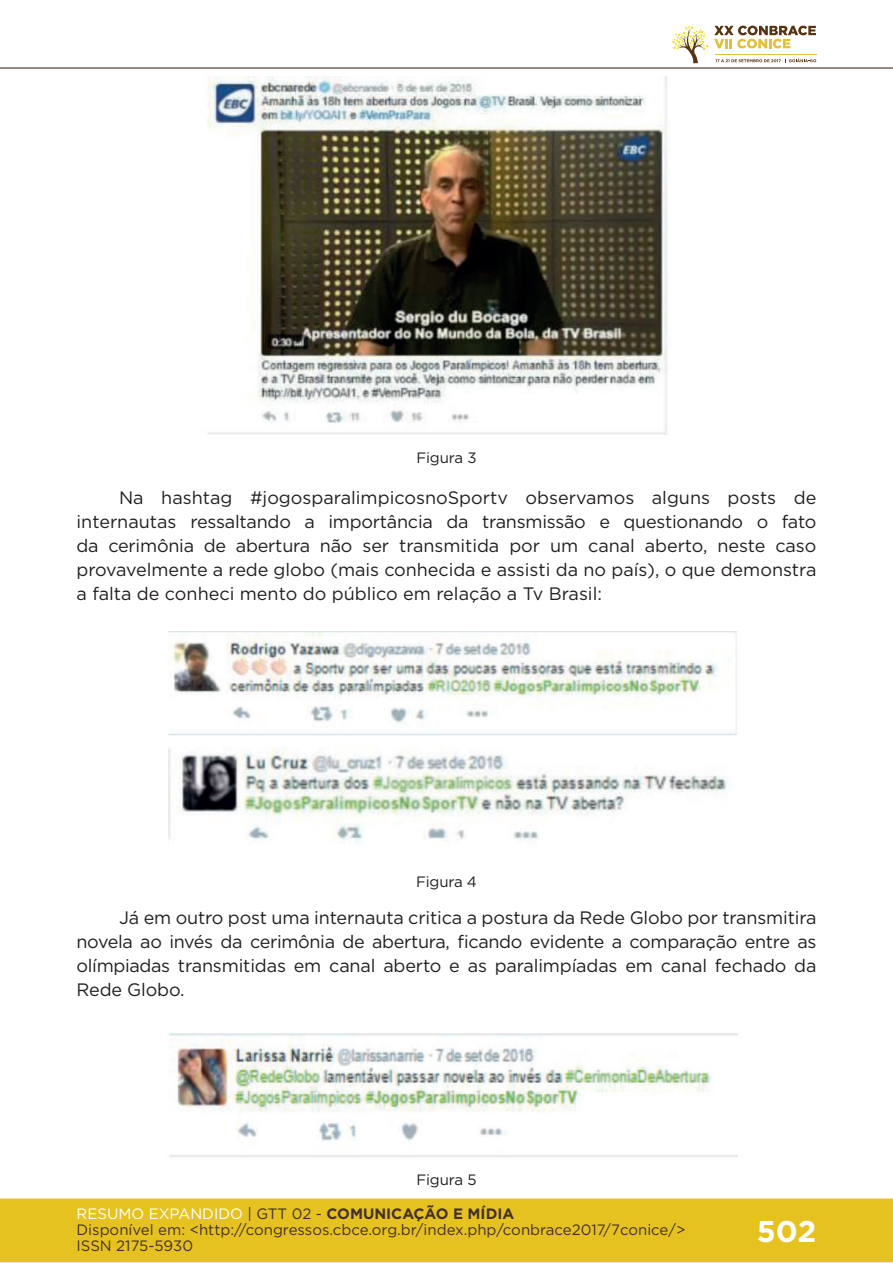
<style>
.page{position:relative;width:893px;height:1263px;background:#fff}
.page>*{position:absolute;margin:0;border:0;box-sizing:border-box;transform-origin:0 0}
.t1{font:700 30px "Gotham";color:#fff}
.t2{font:18px/24px "Gotham";letter-spacing:-.01em;color:#231f20;text-align:justify}
.t3{font:15px/16px "Gotham";color:#462f2a}
.t4{font:15px "Gotham";letter-spacing:-.01em;color:#231f20}
.s1{color:#fff}
.s2{color:#442f2a}
.s3{font-weight:700;color:#442f2a}
</style>
<div class="page">
<div style="left:0;top:1198px;width:893px;height:64px;background:#e6c221;border:2px solid #e6c221"></div>
<hr style="left:0;top:67px;width:893px;height:2px;background:#442f2a">
<svg style="left:672px;top:26px;width:144px;height:37px"></svg>
<img style="left:207px;top:77px;width:460px;height:358px">
<img style="left:168px;top:632px;width:570px;height:212px">
<img style="left:169px;top:1033px;width:569px;height:125px">
<p class="t4" style="left:416px;top:448px;width:62px">Figura 3</p>
<p class="t2" style="left:77px;top:485px;width:741px;text-indent:43px">Na hashtag #jogosparalimpicosnoSportv observamos alguns posts de internautas ressaltando a importância da transmissão e questionando o fato da cerimônia de abertura não ser transmitida por um canal aberto, neste caso provavelmente a rede globo (mais conhecida e assisti da no país), o que demonstra a falta de conheci mento do público em relação a Tv Brasil:</p>
<p class="t4" style="left:416px;top:872px;width:62px">Figura 4</p>
<p class="t2" style="left:77px;top:905px;width:741px;text-indent:43px">Já em outro post uma internauta critica a postura da Rede Globo por transmitira novela ao invés da cerimônia de abertura, ficando evidente a comparação entre as olímpiadas transmitidas em canal aberto e as paralimpíadas em canal fechado da Rede Globo.</p>
<p class="t4" style="left:416px;top:1170px;width:62px">Figura 5</p>
<p class="t3" style="left:77px;top:1205px;width:610px"><span class="s1">RESUMO EXPANDIDO</span> <span class="s2">| GTT 02 -</span> <span class="s3">COMUNICAÇÃO E MÍDIA<br></span>Disponível em: &lt;http://congressos.cbce.org.br/index.php/conbrace2017/7conice/&gt;<br>ISSN 2175-5930</p>
<h1 class="t1" style="left:757px;top:1212px;width:61px">502</h1>
</div>
